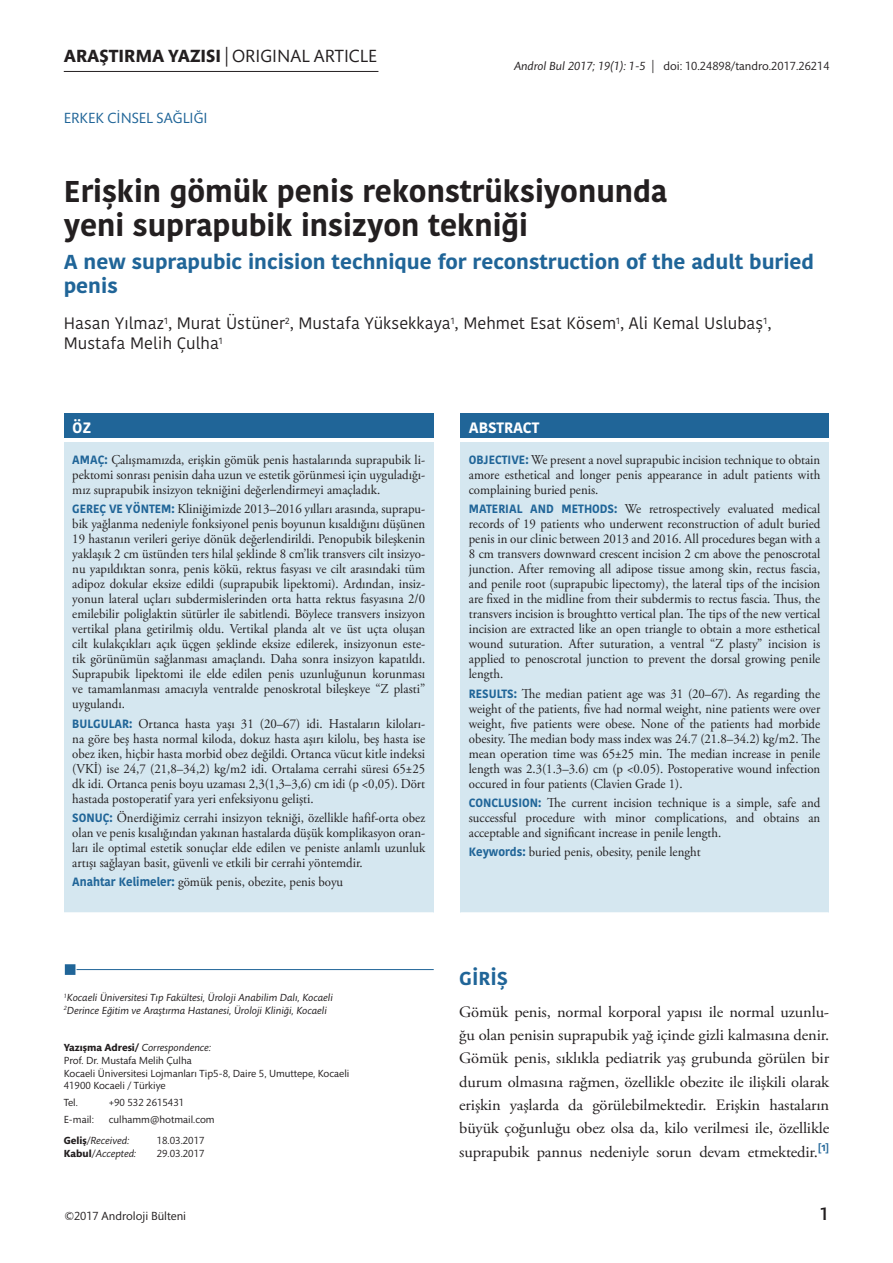
<style>
.page{position:relative;width:893px;height:1263px;background:#fff}
.page>*{position:absolute;margin:0;border:0;box-sizing:border-box;transform-origin:0 0}
.t1{font:700 30px/34.5px "Kohinoor Devanagari";color:#231f20}
.t2{font:700 20.1px/24px "Kohinoor Devanagari";color:#206598;scale:1.04 1}
.t3{font:700 18.75px "Kohinoor Devanagari";color:#206598;scale:1.04 1}
.t4{font:18px "Mundo Sans Std";color:#231f20}
.t5{font:500 18px "Mundo Sans Std";color:#231f20}
.t6{font:16.5px/19.8px "Kohinoor Devanagari";color:#231f20}
.t7{font:15.9px/23.4px "Adobe Garamond Pro";letter-spacing:-.01em;color:#231f20;text-align:justify;scale:1.04 1}
.t8{font:15px "Mundo Sans Std";color:#206598}
.t9{font:700 15px "Kohinoor Devanagari";color:#fff}
.t10{font:13.5px/15px "Adobe Garamond Pro";color:#231f20;text-align:justify;scale:.95 1}
.t11{font:12px "Mundo Sans Std";color:#231f20}
.t12{font:10.5px/12.6px "Mundo Sans Std";color:#231f20}
.t13{font:italic 10.5px/12.6px "Mundo Sans Std";color:#231f20}
.s1{font-weight:700}
.s2{font-style:italic}
.s3{font-family:"Kohinoor Devanagari";font-weight:700;font-size:12px;color:#206598}
.s4{font-weight:700;font-style:normal}
.s5{font-style:normal}
</style>
<div class="page">
<div style="left:460px;top:413px;width:369px;height:25px;background:#206598"></div>
<div style="left:460px;top:443px;width:369px;height:470px;background:#d5e7f0"></div>
<hr style="left:460px;top:912px;width:369px;height:2px;background:#fff">
<div style="left:64px;top:413px;width:370px;height:25px;background:#206598"></div>
<div style="left:64px;top:443px;width:370px;height:470px;background:#d5e7f0"></div>
<hr style="left:64px;top:912px;width:370px;height:2px;background:#fff">
<hr style="left:64px;top:71px;width:314px;height:1px;background:#231f20">
<div style="left:65px;top:964px;width:10px;height:11px;background:#206598;border:2px solid #206598"></div>
<hr style="left:77px;top:969px;width:357px;height:1px;background:#206598">
<h3 class="t4" style="left:64px;top:46px;width:315px"><span class="s1">ARAŞTIRMA YAZISI</span> | ORIGINAL ARTICLE</h3>
<p class="t8" style="left:64px;top:110px;width:145px">ERKEK CİNSEL SAĞLIĞI</p>
<p class="t11" style="left:514px;top:59px;width:317px"><span class="s2">Androl Bul 2017; 19(1): 1-5 |</span> doi: 10.24898/tandro.2017.26214</p>
<h1 class="t1" style="left:64px;top:173px;width:605px">Erişkin gömük penis rekonstrüksiyonunda yeni suprapubik insizyon tekniği</h1>
<h2 class="t2" style="left:64px;top:249px;width:723px">A new suprapubic incision technique for reconstruction of the adult buried penis</h2>
<p class="t6" style="left:64px;top:314px;width:709px">Hasan Yılmaz<sup>1</sup>, Murat Üstüner<sup>2</sup>, Mustafa Yüksekkaya<sup>1</sup>, Mehmet Esat Kösem<sup>1</sup>, Ali Kemal Uslubaş<sup>1</sup>,<br>Mustafa Melih Çulha<sup>1</sup></p>
<p class="t9" style="left:72px;top:415px;width:20px">ÖZ</p>
<p class="t10" style="left:72px;top:453px;width:373px"><span class="s3">AMAÇ:</span> Çalışmamızda, erişkin gömük penis hastalarında suprapubik li&shy;pektomi sonrası penisin daha uzun ve estetik görünmesi için uyguladığı&shy;mız suprapubik insizyon tekniğini değerlendirmeyi amaçladık.</p>
<p class="t10" style="left:72px;top:502px;width:373px"><span class="s3">GEREÇ VE YÖNTEM:</span> Kliniğimizde 2013–2016 yılları arasında, suprapu&shy;bik yağlanma nedeniyle fonksiyonel penis boyunun kısaldığını düşünen 19 hastanın verileri geriye dönük değerlendirildi. Penopubik bileşkenin yaklaşık 2 cm üstünden ters hilal şeklinde 8 cm’lik transvers cilt insizyo&shy;nu yapıldıktan sonra, penis kökü, rektus fasyası ve cilt arasındaki tüm adipoz dokular eksize edildi (suprapubik lipektomi). Ardından, insiz&shy;yonun lateral uçları subdermislerinden orta hatta rektus fasyasına 2/0 emilebilir poliglaktin sütürler ile sabitlendi. Böylece transvers insizyon vertikal plana getirilmiş oldu. Vertikal planda alt ve üst uçta oluşan cilt kulakçıkları açık üçgen şeklinde eksize edilerek, insizyonun este&shy;tik görünümün sağlanması amaçlandı. Daha sonra insizyon kapatıldı.<br>Suprapubik lipektomi ile elde edilen penis uzunluğunun korunması ve tamamlanması amacıyla ventralde penoskrotal bileşkeye “Z plasti” uygulandı.</p>
<p class="t10" style="left:72px;top:716px;width:373px"><span class="s3">BULGULAR:</span> Ortanca hasta yaşı 31 (20–67) idi. Hastaların kiloları&shy;na göre beş hasta normal kiloda, dokuz hasta aşırı kilolu, beş hasta ise obez iken, hiçbir hasta morbid obez değildi. Ortanca vücut kitle indeksi (VKİ) ise 24,7 (21,8–34,2) kg/m2 idi. Ortalama cerrahi süresi 65±25 dk idi. Ortanca penis boyu uzaması 2,3(1,3–3,6) cm idi (p &lt;0,05). Dört hastada postoperatif yara yeri enfeksiyonu gelişti.</p>
<p class="t10" style="left:72px;top:810px;width:373px"><span class="s3">SONUÇ:</span> Önerdiğimiz cerrahi insizyon tekniği, özellikle hafif-orta obez olan ve penis kısalığından yakınan hastalarda düşük komplikasyon oran&shy;ları ile optimal estetik sonuçlar elde edilen ve peniste anlamlı uzunluk artışı sağlayan basit, güvenli ve etkili bir cerrahi yöntemdir.</p>
<p class="t10" style="left:72px;top:875px;width:287px"><span class="s3">Anahtar Kelimeler:</span> gömük penis, obezite, penis boyu</p>
<p class="t13" style="left:64px;top:991px;width:271px"><sup>1</sup>Kocaeli Üniversitesi Tıp Fakültesi, Üroloji Anabilim Dalı, Kocaeli<br><sup>2</sup>Derince Eğitim ve Araştırma Hastanesi, Üroloji Kliniği, Kocaeli</p>
<p class="t12" style="left:64px;top:1042px;width:287px"><span class="s1">Yazışma Adresi/</span> <span class="s2">Correspondence:<br></span>Prof. Dr. Mustafa Melih Çulha<br>Kocaeli Üniversitesi Lojmanları Tip5-8, Daire 5, Umuttepe, Kocaeli 41900 Kocaeli / Türkiye</p>
<p class="t12" style="left:64px;top:1096px;width:16px">Tel.</p>
<p class="t12" style="left:109px;top:1096px;width:77px">+90 532 2615431</p>
<p class="t12" style="left:64px;top:1113px;width:32px">E-mail:</p>
<p class="t12" style="left:64px;top:1109px;width:152px;line-height:21.1px;text-indent:45px">culhamm@hotmail.com<br><span class="s1">Geliş</span>/<span class="s2">Received:</span></p>
<p class="t12" style="left:157px;top:1134px;width:49px">18.03.2017</p>
<p class="t13" style="left:64px;top:1147px;width:74px"><span class="s4">Kabul</span><span class="s5">/</span>Accepted:</p>
<p class="t12" style="left:157px;top:1147px;width:49px">29.03.2017</p>
<p class="t9" style="left:469px;top:415px;width:72px">ABSTRACT</p>
<p class="t10" style="left:469px;top:453px;width:371px"><span class="s3">OBJECTIVE:</span> We present a novel suprapubic incision technique to obtain amore esthetical and longer penis appearance in adult patients with complaining buried penis.</p>
<p class="t10" style="left:469px;top:502px;width:371px"><span class="s3">MATERIAL AND METHODS:</span> We retrospectively evaluated medical records of 19 patients who underwent reconstruction of adult buried penis in our clinic between 2013 and 2016. All procedures began with a 8 cm transvers downward crescent incision 2 cm above the penoscrotal junction. After removing all adipose tissue among skin, rectus fascia, and penile root (suprapubic lipectomy), the lateral tips of the incision are fixed in the midline from their subdermis to rectus fascia. Thus, the transvers incision is broughtto vertical plan. The tips of the new vertical incision are extracted like an open triangle to obtain a more esthetical wound suturation. After suturation, a ventral “Z plasty” incision is applied to penoscrotal junction to prevent the dorsal growing penile length.</p>
<p class="t10" style="left:469px;top:686px;width:371px"><span class="s3">RESULTS:</span> The median patient age was 31 (20–67). As regarding the weight of the patients, five had normal weight, nine patients were over weight, five patients were obese. None of the patients had morbide obesity. The median body mass index was 24.7 (21.8–34.2) kg/m2. The mean operation time was 65±25 min. The median increase in penile length was 2.3(1.3–3.6) cm (p &lt;0.05). Postoperative wound infection occured in four patients (Clavien Grade 1).</p>
<p class="t10" style="left:469px;top:795px;width:371px"><span class="s3">CONCLUSION:</span> The current incision technique is a simple, safe and successful procedure with minor complications, and obtains an acceptable and significant increase in penile length.</p>
<p class="t10" style="left:469px;top:845px;width:246px"><span class="s3">Keywords:</span> buried penis, obesity, penile lenght</p>
<h3 class="t3" style="left:459px;top:961px;width:48px">GİRİŞ</h3>
<p class="t7" style="left:459px;top:1000px;width:357px">Gömük penis, normal korporal yapısı ile normal uzunlu&shy;ğu olan penisin suprapubik yağ içinde gizli kalmasına denir.<br>Gömük penis, sıklıkla pediatrik yaş grubunda görülen bir durum olmasına rağmen, özellikle obezite ile ilişkili olarak erişkin yaşlarda da görülebilmektedir. Erişkin hastaların büyük çoğunluğu obez olsa da, kilo verilmesi ile, özellikle suprapubik pannus nedeniyle sorun devam etmektedir.<sup>[1]</sup></p>
<p class="t11" style="left:65px;top:1210px;width:123px">©2017 Androloji Bülteni</p>
<h3 class="t5" style="left:819px;top:1205px;width:11px">1</h3>
</div>
